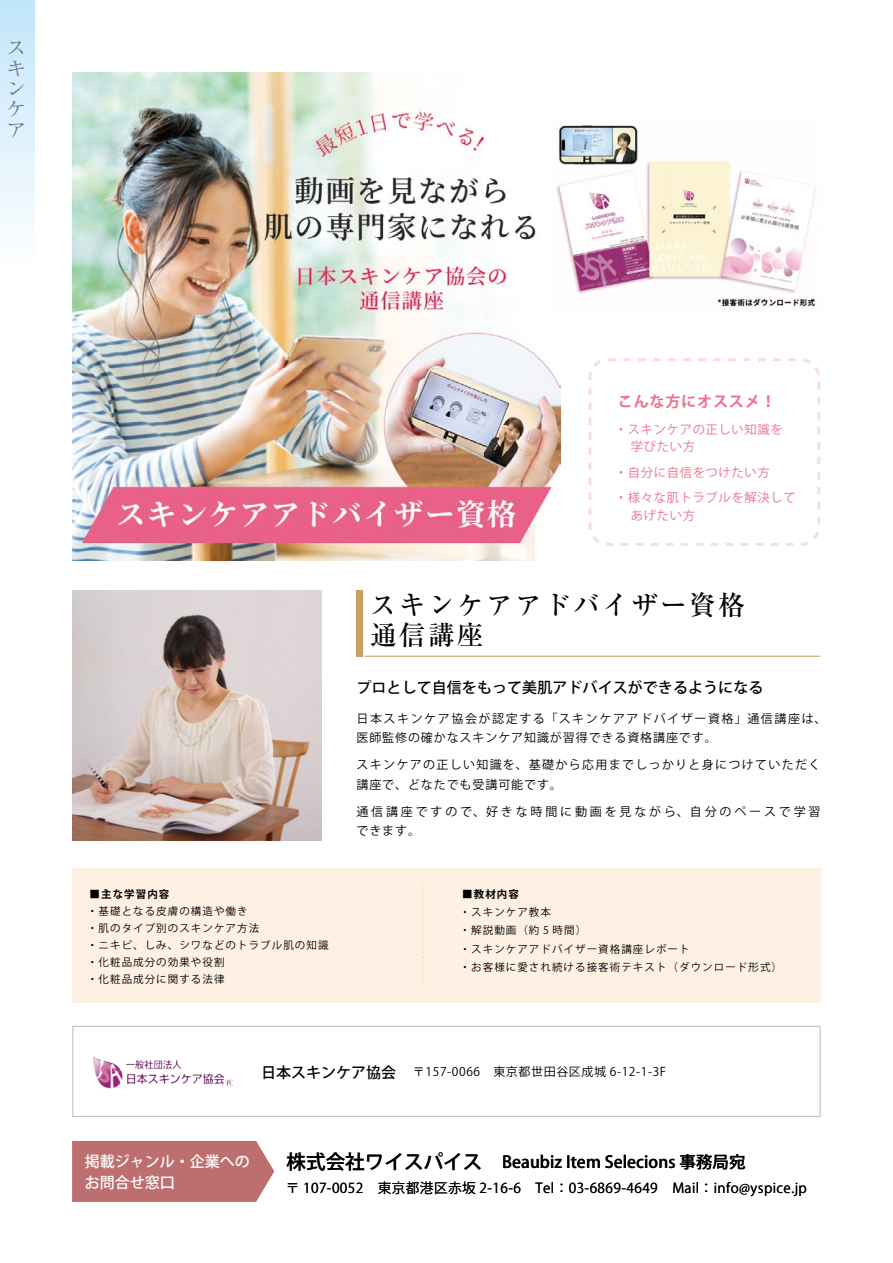
<style>
.page{position:relative;width:893px;height:1263px;background:#fff}
.page>*{position:absolute;margin:0;border:0;box-sizing:border-box;transform-origin:0 0}
.t1{font:500 27px/29.7px "Ryumin Pro";letter-spacing:.075em;color:#000}
.t2{font:300 19.5px/20.4px "Ryumin Pro";color:#6b6479;text-align:justify;scale:1.05 1}
.t3{font:500 16.5px "Koz Go Pr 6 N";letter-spacing:.005em;color:#000}
.t4{font:700 15.15px "Koz Go Pr 6 N";letter-spacing:.05em;color:#ec728c}
.t5{font:500 15px "Koz Go Pr 6 N";letter-spacing:.005em;color:#000}
.t6{font:500 15px/21.3px "Koz Go Pr 6 N";color:#fff}
.t7{font:13.65px "Koz Go Pr 6 N";letter-spacing:.03em;color:#000}
.t8{font:12.3px/17.5px "Koz Go Pr 6 N";letter-spacing:.05em;color:#ec728c}
.t9{font:12px/19.2px "Koz Go Pr 6 N";letter-spacing:.13em;color:#000}
.t10{font:12px/19.2px "Koz Go Pr 6 N";letter-spacing:.11em;color:#000}
.t11{font:12px/19.2px "Koz Go Pr 6 N";letter-spacing:.235em;color:#000}
.t12{font:12px "Koz Go Pr 6 N";letter-spacing:.05em;color:#000}
.t13{font:10.5px/17px "Koz Go Pr 6 N";letter-spacing:.1em;color:#000}
.t14{font:700 10.5px "Koz Go Pr 6 N";letter-spacing:.1em;color:#000}
.s1{font-weight:500;font-size:15px}
.s2{font-size:19.5px}
</style>
<div class="page">
<div style="left:588px;top:358px;width:232px;height:188px;border:3px dashed #f8dddd;border-radius:18px"></div>
<div style="left:72px;top:869px;width:749px;height:134px;background:#fef1e4"></div>
<hr style="left:365px;top:656px;width:455px;height:1px;background:#c9a063">
<div style="left:356px;top:590px;width:6px;height:66px;background:#c9a063"></div>
<svg style="left:422px;top:884px;width:1px;height:100px"></svg>
<svg style="left:72px;top:1026px;width:749px;height:91px"></svg>
<img style="left:89px;top:1052px;width:144px;height:41px">
<img style="left:72px;top:72px;width:489px;height:489px">
<img style="left:553px;top:119px;width:263px;height:195px">
<img style="left:72px;top:590px;width:250px;height:250px">
<div style="left:0;top:0;width:34px;height:276px;background:linear-gradient(to bottom,#c1e5fa,#fff)"></div>
<div style="left:72px;top:1141px;width:202px;height:61px;background:#bd6f70"></div>
<h2 class="t2" style="left:6px;top:36px;width:21px">スキンケア</h2>
<h3 class="t4" style="left:618px;top:393px;width:159px">こんな方にオススメ！</h3>
<p class="t8" style="left:615px;top:421px;width:170px">・スキンケアの正しい知識を　学びたい方</p>
<p class="t8" style="left:615px;top:460px;width:183px;line-height:25.3px">・自分に自信をつけたい方<br>・様々な肌トラブルを解決して</p>
<p class="t8" style="left:618px;top:506px;width:79px">　あげたい方</p>
<p class="t14" style="left:90px;top:888px;width:81px">■主な学習内容</p>
<p class="t13" style="left:87px;top:903px;width:243px">・基礎となる皮膚の構造や働き<br>・肌のタイプ別のスキンケア方法<br>・ニキビ、しみ、シワなどのトラブル肌の知識・化粧品成分の効果や役割<br>・化粧品成分に関する法律</p>
<h1 class="t1" style="left:370px;top:588px;width:377px">スキンケアアドバイザー資格通信講座</h1>
<h3 class="t5" style="left:356px;top:679px;width:408px">プロとして自信をもって美肌アドバイスができるようになる</h3>
<p class="t9" style="left:356px;top:709px;width:472px">日本スキンケア協会が認定する「スキンケアアドバイザー資格」通信講座は、医師監修の確かなスキンケア知識が習得できる資格講座です。</p>
<p class="t10" style="left:356px;top:756px;width:466px">スキンケアの正しい知識を、基礎から応用までしっかりと身につけていただく講座で、どなたでも受講可能です。</p>
<p class="t11" style="left:356px;top:802px;width:466px">通信講座ですので、好きな時間に動画を見ながら、自分のペースで学習できます。</p>
<p class="t14" style="left:462px;top:888px;width:58px">■教材内容</p>
<p class="t13" style="left:460px;top:903px;width:324px;line-height:18.3px">・スキンケア教本<br>・解説動画（約 5 時間）<br>・スキンケアアドバイザー資格講座レポート<br>・お客様に愛され続ける接客術テキスト（ダウンロード形式）</p>
<p class="t12" style="left:261px;top:1065px;width:406px"><span class="s1">日本スキンケア協会</span> 〒157-0066　東京都世田谷区成城 6-12-1-3F</p>
<h3 class="t6" style="left:85px;top:1151px;width:166px">掲載ジャンル・企業へのお問合せ窓口</h3>
<h3 class="t6" style="left:85px;top:1172px;width:91px">お問合せ窓口</h3>
<h3 class="t3" style="left:286px;top:1152px;width:461px"><span class="s2">株式会社ワイスパイス　</span>Beaubiz Item Selecions 事務局宛</h3>
<h3 class="t7" style="left:286px;top:1180px;width:523px">〒 107-0052　東京都港区赤坂 2-16-6　Tel：03-6869-4649　Mail：info@yspice.jp</h3>
</div>
